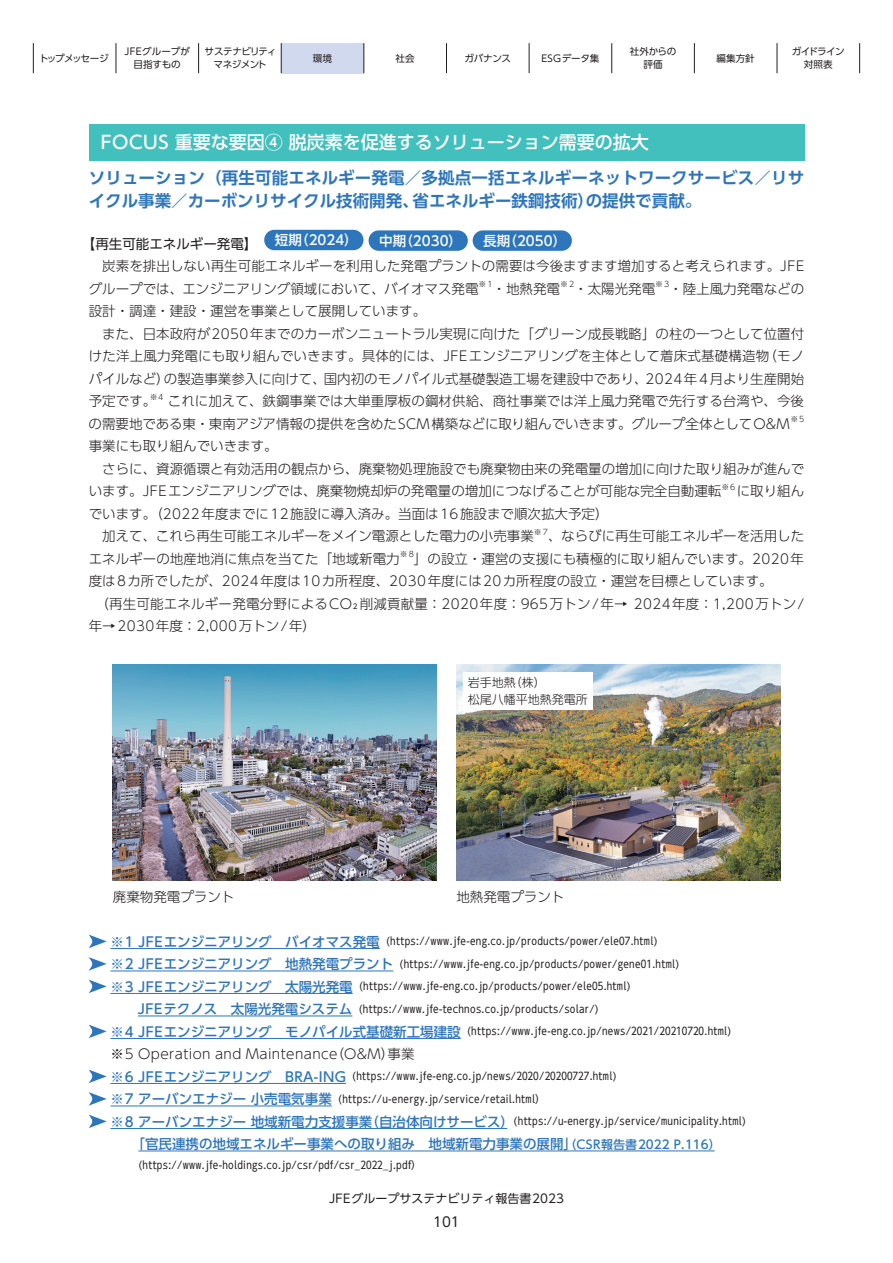
<style>
.page{position:relative;width:893px;height:1263px;background:#fff}
.page>*{position:absolute;margin:0;border:0;box-sizing:border-box;transform-origin:0 0}
.t1{font:500 18px "UD Shin Go Pro";color:#fff}
.t2{font:700 16.5px/22.5px "UD Shin Go Pro De";letter-spacing:.01em;color:#2e76bc}
.t3{font:300 13.5px/22.5px "UD Shin Go Pro";color:#231f20}
.t4{font:300 13.5px "UD Shin Go Pro";letter-spacing:.03em;color:#231f20}
.t5{font:500 13.5px "UD Shin Go Pro";color:#2e76bc}
.t6{font:500 13.5px "UD Shin Go Pro";color:#fff}
.t7{font:13.5px "UD Shin Go Pro";color:#231f20}
.t8{font:12px "UD Shin Go Pro";color:#231f20}
.t9{font:300 12px/17px "UD Shin Go Pro";color:#231f20}
.t10{font:10.5px/22.5px "UD Shin Go C Osiz Pr 6";letter-spacing:.03em;color:#231f20}
.t11{font:9.6px/12.8px "UD Shin Go Pro";letter-spacing:-.06em;color:#231f20;text-align:center}
.t12{font:9.6px/12.8px "UD Shin Go Pro";letter-spacing:-.025em;color:#231f20;text-align:center}
.t13{font:9.6px/12.8px "UD Shin Go Pro";color:#231f20;text-align:center}
.t14{font:9.6px "UD Shin Go Pro";letter-spacing:-.115em;color:#231f20}
.t15{font:9.6px "UD Shin Go Pro";letter-spacing:.015em;color:#231f20}
.t16{font:300 7.8px "UD Shin Go Pro";color:#231f20}
.s1{font-family:"UD Shin Go Pro";font-weight:500;font-size:13.5px;color:#2e76bc}
.s2{font-family:"UD Shin Go Pro"}
.s3{font-size:12px}
</style>
<div class="page">
<div style="left:281px;top:43px;width:83px;height:30px;background:#d1d9ee"></div>
<hr style="left:33px;top:43px;width:1px;height:30px;background:#231f20">
<hr style="left:116px;top:43px;width:1px;height:30px;background:#231f20">
<hr style="left:198px;top:43px;width:1px;height:30px;background:#231f20">
<hr style="left:281px;top:43px;width:1px;height:30px;background:#231f20">
<hr style="left:364px;top:43px;width:1px;height:30px;background:#231f20">
<hr style="left:446px;top:43px;width:1px;height:30px;background:#231f20">
<hr style="left:529px;top:43px;width:1px;height:30px;background:#231f20">
<hr style="left:611px;top:43px;width:1px;height:30px;background:#231f20">
<hr style="left:694px;top:43px;width:1px;height:30px;background:#231f20">
<hr style="left:777px;top:43px;width:1px;height:30px;background:#231f20">
<hr style="left:859px;top:43px;width:1px;height:30px;background:#231f20">
<div style="left:89px;top:124px;width:715px;height:37px;background:#42c0bd"></div>
<img style="left:113px;top:664px;width:324px;height:216px">
<img style="left:456px;top:664px;width:324px;height:216px">
<hr style="left:110px;top:948px;width:270px;height:1px;background:#2e76bc">
<svg style="left:89px;top:935px;width:18px;height:13px"></svg>
<hr style="left:110px;top:971px;width:283px;height:1px;background:#2e76bc">
<svg style="left:89px;top:957px;width:18px;height:14px"></svg>
<hr style="left:110px;top:993px;width:243px;height:1px;background:#2e76bc">
<svg style="left:89px;top:980px;width:18px;height:13px"></svg>
<hr style="left:138px;top:1016px;width:214px;height:1px;background:#2e76bc">
<hr style="left:110px;top:1038px;width:351px;height:1px;background:#2e76bc">
<svg style="left:89px;top:1024px;width:18px;height:14px"></svg>
<hr style="left:110px;top:1083px;width:236px;height:1px;background:#2e76bc">
<svg style="left:89px;top:1069px;width:18px;height:14px"></svg>
<hr style="left:110px;top:1105px;width:222px;height:1px;background:#2e76bc">
<svg style="left:89px;top:1092px;width:18px;height:14px"></svg>
<hr style="left:110px;top:1128px;width:397px;height:1px;background:#2e76bc">
<svg style="left:89px;top:1114px;width:18px;height:14px"></svg>
<hr style="left:138px;top:1150px;width:432px;height:1px;background:#2e76bc">
<hr style="left:570px;top:1150px;width:145px;height:1px;background:#2e76bc">
<div style="left:369px;top:230px;width:99px;height:21px;background:#2e76bc;border-radius:10px"></div>
<div style="left:473px;top:230px;width:99px;height:21px;background:#2e76bc;border-radius:10px"></div>
<div style="left:264px;top:230px;width:99px;height:20px;background:#2e76bc;border-radius:10px"></div>
<div style="left:463px;top:672px;width:130px;height:37px;background:#fff"></div>
<p class="t14" style="left:39px;top:50px;width:71px">トップメッセージ</p>
<p class="t13" style="left:125px;top:45px;width:67px">JFEグループが目指すもの</p>
<p class="t11" style="left:205px;top:45px;width:73px">サステナビリティマネジメント</p>
<p class="t12" style="left:313px;top:51px;width:21px">環境</p>
<p class="t12" style="left:396px;top:51px;width:21px">社会</p>
<p class="t12" style="left:464px;top:51px;width:48px">ガバナンス</p>
<p class="t15" style="left:541px;top:50px;width:60px">ESGデータ集</p>
<p class="t12" style="left:630px;top:45px;width:48px">社外からの評価</p>
<p class="t12" style="left:716px;top:51px;width:40px">編集方針</p>
<p class="t11" style="left:792px;top:45px;width:55px">ガイドライン対照表</p>
<h1 class="t1" style="left:101px;top:128px;width:549px">FOCUS 重要な要因④ 脱炭素を促進するソリューション需要の拡大</h1>
<p class="t2" style="left:89px;top:166px;width:717px">ソリューション（再生可能エネルギー発電／多拠点一括エネルギーネットワークサービス／リサイクル事業／カーボンリサイクル技術開発、省エネルギー鉄鋼技術）の提供で貢献。</p>
<p class="t7" style="left:82px;top:233px;width:177px">【再生可能エネルギー発電】</p>
<p class="t6" style="left:275px;top:229px;width:84px">短期（2024）</p>
<p class="t6" style="left:379px;top:230px;width:84px">中期（2030）</p>
<p class="t6" style="left:483px;top:230px;width:84px">長期（2050）</p>
<p class="t3" style="left:89px;top:255px;width:717px;text-indent:14px">炭素を排出しない再生可能エネルギーを利用した発電プラントの需要は今後ますます増加すると考えられます。JFEグループでは、エンジニアリング領域において、バイオマス発電</p>
<p class="t16" style="left:479px;top:278px;width:16px">※1</p>
<p class="t3" style="left:493px;top:277px;width:69px">・地熱発電</p>
<p class="t16" style="left:560px;top:278px;width:16px">※2</p>
<p class="t3" style="left:574px;top:277px;width:82px">・太陽光発電</p>
<p class="t16" style="left:655px;top:278px;width:16px">※3</p>
<p class="t3" style="left:669px;top:277px;width:137px">・陸上風力発電などの</p>
<p class="t3" style="left:89px;top:300px;width:339px">設計・調達・建設・運営を事業として展開しています。</p>
<p class="t3" style="left:102px;top:322px;width:703px">また、日本政府が2050年までのカーボンニュートラル実現に向けた「グリーン成長戦略」の柱の一つとして位置付</p>
<p class="t3" style="left:89px;top:345px;width:717px">けた洋上風力発電にも取り組んでいきます。具体的には、JFEエンジニアリングを主体として着床式基礎構造物（モノ</p>
<p class="t3" style="left:89px;top:367px;width:717px">パイルなど）の製造事業参入に向けて、国内初のモノパイル式基礎製造工場を建設中であり、2024年4月より生産開始</p>
<p class="t3" style="left:89px;top:390px;width:69px">予定です。</p>
<p class="t16" style="left:150px;top:390px;width:15px">※4</p>
<p class="t3" style="left:89px;top:390px;width:717px;text-indent:79px">これに加えて、鉄鋼事業では大単重厚板の鋼材供給、商社事業では洋上風力発電で先行する台湾や、今後の需要地である東・東南アジア情報の提供を含めたSCM構築などに取り組んでいきます。グループ全体としてO&amp;M</p>
<p class="t16" style="left:790px;top:413px;width:15px">※5</p>
<p class="t3" style="left:89px;top:435px;width:191px">事業にも取り組んでいきます。</p>
<p class="t3" style="left:102px;top:457px;width:704px">さらに、資源循環と有効活用の観点から、廃棄物処理施設でも廃棄物由来の発電量の増加に向けた取り組みが進んで</p>
<p class="t3" style="left:89px;top:480px;width:634px">います。JFEエンジニアリングでは、廃棄物焼却炉の発電量の増加につなげることが可能な完全自動運転</p>
<p class="t16" style="left:721px;top:480px;width:16px">※6</p>
<p class="t3" style="left:737px;top:480px;width:69px">に取り組ん</p>
<p class="t3" style="left:102px;top:502px;width:508px;text-indent:-14px">でいます。（2022年度までに12施設に導入済み。当面は16施設まで順次拡大予定）加えて、これら再生可能エネルギーをメイン電源とした電力の小売事業</p>
<p class="t16" style="left:534px;top:525px;width:16px">※7</p>
<p class="t3" style="left:548px;top:525px;width:258px">、ならびに再生可能エネルギーを活用した</p>
<p class="t3" style="left:89px;top:547px;width:313px">エネルギーの地産地消に焦点を当てた「地域新電力</p>
<p class="t16" style="left:400px;top:548px;width:16px">※8</p>
<p class="t3" style="left:414px;top:547px;width:392px">」の設立・運営の支援にも積極的に取り組んでいます。2020年</p>
<p class="t3" style="left:89px;top:570px;width:686px">度は8カ所でしたが、2024年度は10カ所程度、2030年度には20カ所程度の設立・運営を目標としています。</p>
<p class="t3" style="left:95px;top:592px;width:710px">（再生可能エネルギー発電分野によるCO₂削減貢献量：2020年度：965万トン/年→ 2024年度：1,200万トン/</p>
<p class="t4" style="left:89px;top:615px;width:229px">年→2030年度：2,000万トン/年）</p>
<p class="t9" style="left:468px;top:673px;width:121px">岩手地熱（株）<br>松尾八幡平地熱発電所</p>
<p class="t3" style="left:113px;top:885px;width:123px">廃棄物発電プラント</p>
<p class="t3" style="left:456px;top:885px;width:109px">地熱発電プラント</p>
<p class="t10" style="left:110px;top:930px;width:549px"><span class="s1">※1 JFEエンジニアリング　バイオマス発電</span>　(https://www.jfe-eng.co.jp/products/power/ele07.html)</p>
<p class="t10" style="left:110px;top:952px;width:570px"><span class="s1">※2 JFEエンジニアリング　地熱発電プラント</span>　(https://www.jfe-eng.co.jp/products/power/gene01.html)</p>
<p class="t10" style="left:110px;top:975px;width:522px"><span class="s1">※3 JFEエンジニアリング　太陽光発電</span>　(https://www.jfe-eng.co.jp/products/power/ele05.html)</p>
<p class="t10" style="left:138px;top:997px;width:462px"><span class="s1">JFEテクノス　太陽光発電システム</span>　(https://www.jfe-technos.co.jp/products/solar/)</p>
<p class="t10" style="left:110px;top:1020px;width:622px"><span class="s1">※4 JFEエンジニアリング　モノパイル式基礎新工場建設</span>　(https://www.jfe-eng.co.jp/news/2021/20210720.html)</p>
<p class="t10" style="left:110px;top:1065px;width:637px"><span class="s1">※6 JFEエンジニアリング　BRA-ING</span>　(https://www.jfe-eng.co.jp/news/2020/20200727.html)<br><span class="s1">※7 アーバンエナジー 小売電気事業</span>　(https://u-energy.jp/service/retail.html<span class="s2">）<br></span><span class="s1">※8 アーバンエナジー 地域新電力支援事業（自治体向けサービス）</span>　(https://u-energy.jp/service/municipality.html)</p>
<p class="t5" style="left:132px;top:1133px;width:591px">「官民連携の地域エネルギー事業への取り組み　地域新電力事業の展開」<span class="s3">（CSR報告書2022 P.116）</span></p>
<p class="t10" style="left:138px;top:1153px;width:281px">(https://www.jfe-holdings.co.jp/csr/pdf/csr_2022_j.pdf）</p>
<p class="t4" style="left:110px;top:1043px;width:306px">※5 Operation and Maintenance（O&amp;M）事業</p>
<p class="t8" style="left:329px;top:1188px;width:236px">JFEグループサステナビリティ報告書2023</p>
<p class="t7" style="left:433px;top:1211px;width:28px">101</p>
</div>
